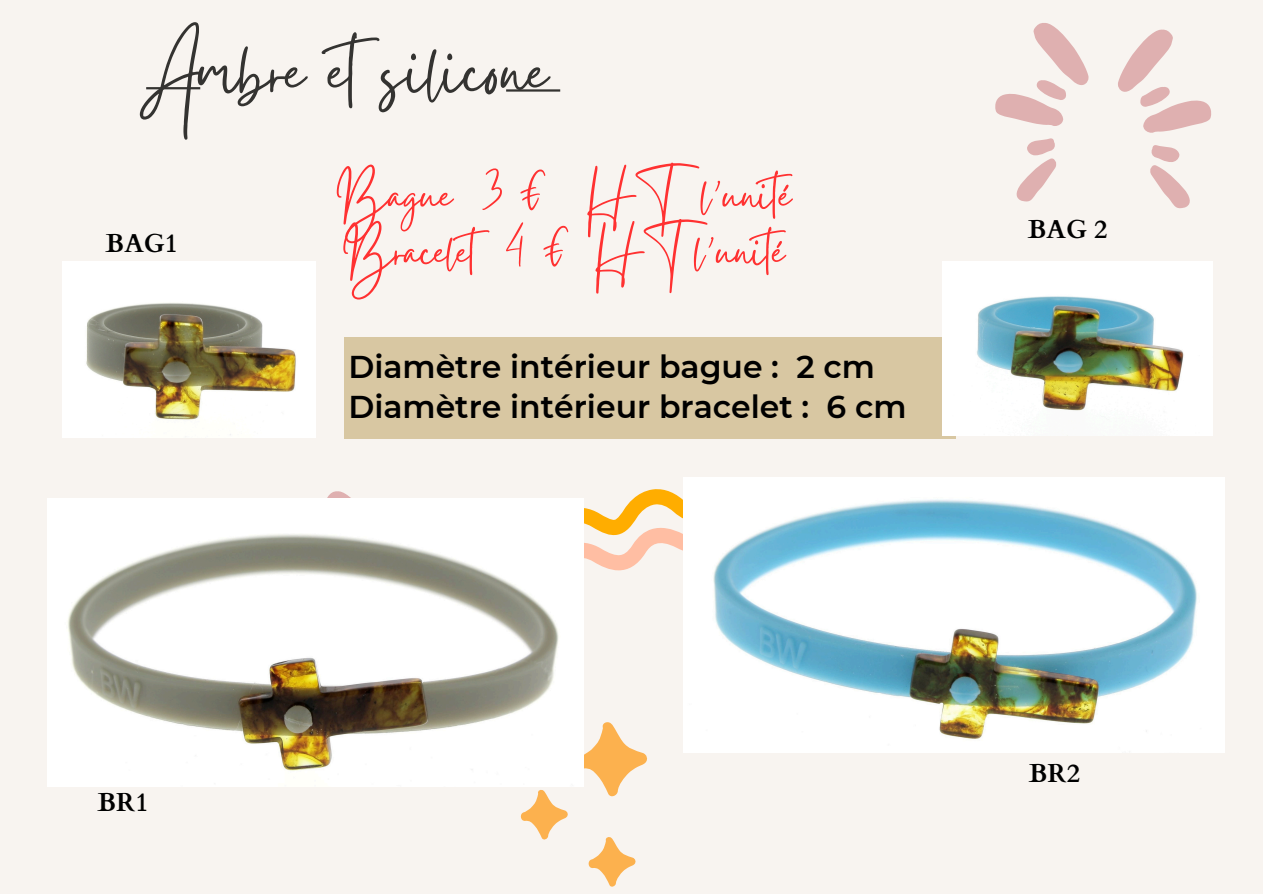
<style>
.page{position:relative;width:1263px;height:894px;background:#fff}
.page>*{position:absolute;margin:0;border:0;box-sizing:border-box;transform-origin:0 0}
.t1{font:89.7px "Gistesy";color:#343331}
.t2{font:57px/56.2px "Gistesy";color:#ff3131}
.t3{font:600 31.5px/40.5px "Montserrat";color:#000}
.t4{font:700 25.95px "Cardo";color:#000}
</style>
<div class="page">
<div style="left:0;top:0;width:1263px;height:893px;background:#f8f4f0"></div>
<hr style="left:146px;top:87px;width:54px;height:2px;background:#343331">
<hr style="left:506px;top:89px;width:54px;height:3px;background:#343331">
<div style="left:344px;top:337px;width:612px;height:102px;background:#d8c7a2"></div>
<svg style="left:575px;top:720px;width:72px;height:77px"></svg>
<svg style="left:588px;top:837px;width:48px;height:50px"></svg>
<svg style="left:520px;top:789px;width:48px;height:51px"></svg>
<svg style="left:995px;top:23px;width:94px;height:179px"></svg>
<svg style="left:1118px;top:29px;width:94px;height:179px"></svg>
<svg style="left:327px;top:491px;width:24px;height:7px"></svg>
<svg style="left:583px;top:488px;width:101px;height:91px"></svg>
<img style="left:684px;top:477px;width:540px;height:275px">
<img style="left:943px;top:261px;width:270px;height:174px">
<img style="left:62px;top:261px;width:253px;height:176px">
<img style="left:48px;top:498px;width:535px;height:288px">
<p class="t1" style="left:141px;top:9px;width:408px">Ambre etsilicone</p>
<p class="t4" style="left:106px;top:226px;width:74px">BAG1</p>
<h2 class="t2" style="left:337px;top:161px;width:473px">Bague 3 € HT l’unité<br>Bracelet4 € HT l’unité</h2>
<h1 class="t3" style="left:348px;top:346px;width:560px">Diamètre intérieur bague : 2 cm<br>Diamètre intérieur bracelet : 6 cm</h1>
<p class="t4" style="left:1028px;top:212px;width:81px">BAG 2</p>
<p class="t4" style="left:97px;top:785px;width:53px">BR1</p>
<p class="t4" style="left:1029px;top:755px;width:53px">BR2</p>
</div>
